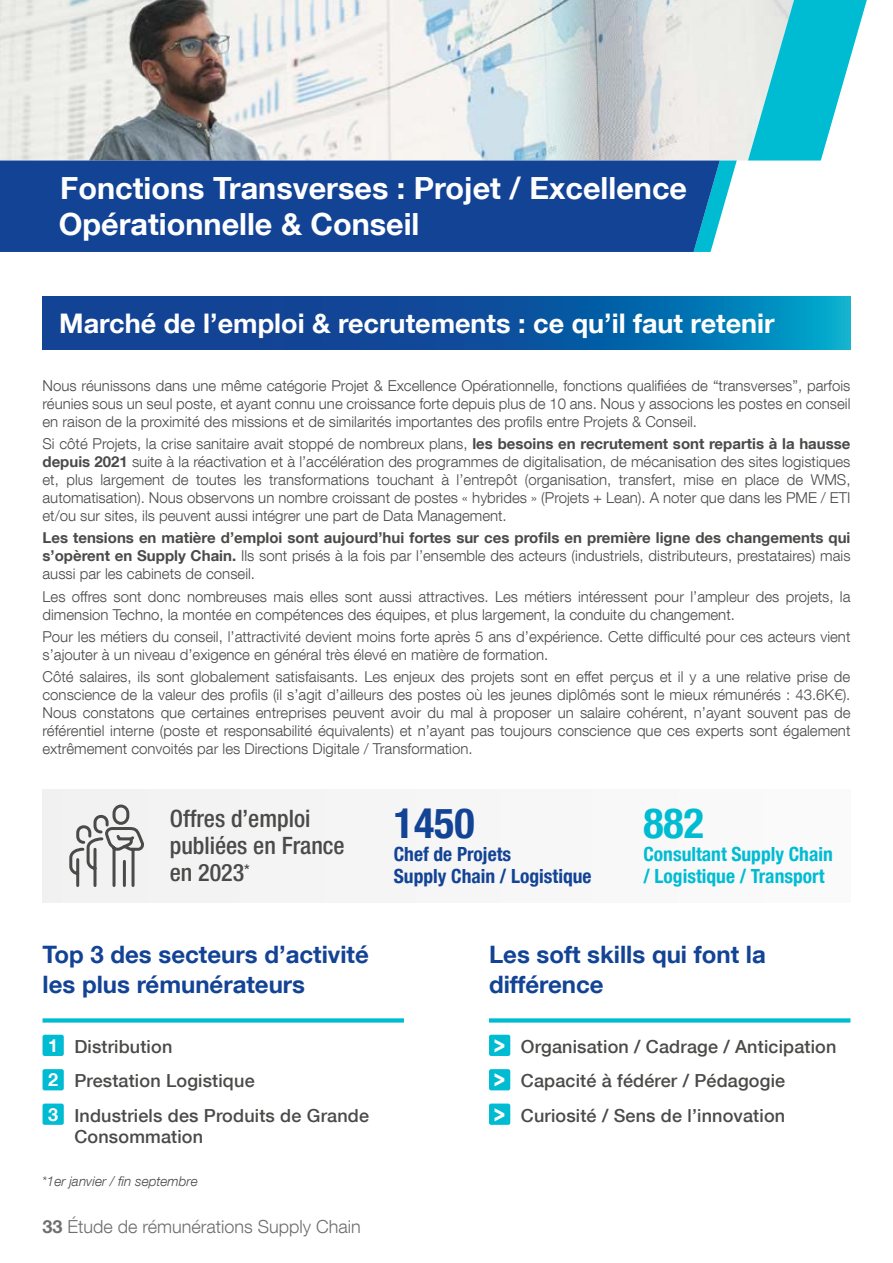
<style>
.page{position:relative;width:893px;height:1263px;background:#fff}
.page>*{position:absolute;margin:0;border:0;box-sizing:border-box;transform-origin:0 0}
.t1{font:700 condensed 42px "Helvetica Neue LT Com";color:#134395}
.t2{font:700 condensed 42px "Helvetica Neue LT Com";color:#00bcd3}
.t3{font:700 30.6px/36.6px "Helvetica Neue LT Com";color:#fff}
.t4{font:700 27px "Helvetica Neue LT Com";color:#fff}
.t5{font:700 24px/30px "Helvetica Neue LT Com";color:#134395}
.t6{font:500 condensed 24px/27px "Helvetica Neue LT Com";color:#4a4a49}
.t7{font:700 condensed 19.5px/22.5px "Helvetica Neue LT Com";color:#00bcd3}
.t8{font:700 condensed 19.5px/22.5px "Helvetica Neue LT Com";color:#134395}
.t9{font:500 18px/34.5px "Helvetica Neue LT Com";letter-spacing:.01em;color:#4a4a49}
.t10{font:300 18px "Helvetica Neue LT Com";color:#706f6f}
.t11{font:300 15px/18px "Helvetica Neue LT Com";color:#4a4a49;text-align:justify}
.t12{font:700 15px/18px "Helvetica Neue LT Com";color:#4a4a49;text-align:justify}
.t13{font:italic 300 13.5px "Helvetica Neue LT Com";color:#4a4a49}
.s1{font-weight:700}
.s2{font-weight:300}
.s3{font-weight:700;color:#fff}
.s4{font-weight:900;font-stretch:condensed;font-size:24px;color:#fff}
</style>
<div class="page">
<svg style="left:42px;top:297px;width:808px;height:53px;background:#0b59a2"></svg>
<div style="left:42px;top:789px;width:808px;height:114px;background:#f6f6f7"></div>
<svg style="left:43px;top:1018px;width:361px;height:4px"></svg>
<div style="left:43px;top:1035px;width:21px;height:21px;background:#00bcd3;border-radius:2px"></div>
<div style="left:43px;top:1069px;width:21px;height:21px;background:#00bcd3;border-radius:2px"></div>
<div style="left:43px;top:1103px;width:21px;height:22px;background:#00bcd3;border-radius:2px"></div>
<svg style="left:489px;top:1018px;width:361px;height:4px"></svg>
<div style="left:489px;top:1035px;width:21px;height:21px;background:#00bcd3;border-radius:2px"></div>
<div style="left:489px;top:1069px;width:21px;height:21px;background:#00bcd3;border-radius:2px"></div>
<div style="left:489px;top:1103px;width:21px;height:22px;background:#00bcd3;border-radius:2px"></div>
<div style="left:113px;top:804px;width:16px;height:21px;border:3px solid #4a4a49;border-radius:7px"></div>
<svg style="left:69px;top:813px;width:75px;height:74px"></svg>
<img style="left:0;top:0;width:748px;height:161px">
<svg style="left:748px;top:0;width:119px;height:161px"></svg>
<svg style="left:720px;top:161px;width:17px;height:58px"></svg>
<div style="left:0;top:161px;width:720px;height:91px;background:#134395"></div>
<h2 class="t3" style="left:59px;top:169px;width:630px">Fonctions Transverses : Projet / Excellence<br>Opérationnelle &amp; Conseil</h2>
<h3 class="t4" style="left:59px;top:306px;width:717px">Marché de l’emploi &amp; recrutements : ce qu’il faut retenir</h3>
<p class="t11" style="left:43px;top:376px;width:809px">Nous réunissons dans une même catégorie Projet &amp; Excellence Opérationnelle, fonctions qualifiées de “transverses”, parfois réunies sous un seul poste, et ayant connu une croissance forte depuis plus de 10 ans. Nous y associons les postes en conseil en raison de la proximité des missions et de similarités importantes des profils entre Projets &amp; Conseil.</p>
<p class="t11" style="left:43px;top:434px;width:809px">Si côté Projets, la crise sanitaire avait stoppé de nombreux plans, <span class="s1">les besoins en recrutement sont repartis à la hausse depuis 2021</span> suite à la réactivation et à l’accélération des programmes de digitalisation, de mécanisation des sites logistiques et, plus largement de toutes les transformations touchant à l’entrepôt (organisation, transfert, mise en place de WMS, automatisation). Nous observons un nombre croissant de postes « hybrides » (Projets + Lean). A noter que dans les PME / ETI et/ou sur sites, ils peuvent aussi intégrer une part de Data Management.</p>
<p class="t12" style="left:43px;top:529px;width:809px">Les tensions en matière d’emploi sont aujourd’hui fortes sur ces profils en première ligne des changements qui s’opèrent en Supply Chain. <span class="s2">Ils sont prisés à la fois par l’ensemble des acteurs (industriels, distributeurs, prestataires) mais aussi par les cabinets de conseil.</span></p>
<p class="t11" style="left:43px;top:587px;width:809px">Les offres sont donc nombreuses mais elles sont aussi attractives. Les métiers intéressent pour l’ampleur des projets, la dimension Techno, la montée en compétences des équipes, et plus largement, la conduite du changement.</p>
<p class="t11" style="left:43px;top:627px;width:809px">Pour les métiers du conseil, l’attractivité devient moins forte après 5 ans d’expérience. Cette difficulté pour ces acteurs vient s’ajouter à un niveau d’exigence en général très élevé en matière de formation.</p>
<p class="t11" style="left:43px;top:667px;width:809px">Côté salaires, ils sont globalement satisfaisants. Les enjeux des projets sont en effet perçus et il y a une relative prise de conscience de la valeur des profils (il s’agit d’ailleurs des postes où les jeunes diplômés sont le mieux rémunérés : 43.6K€).<br>Nous constatons que certaines entreprises peuvent avoir du mal à proposer un salaire cohérent, n’ayant souvent pas de référentiel interne (poste et responsabilité équivalents) et n’ayant pas toujours conscience que ces experts sont également extrêmement convoités par les Directions Digitale / Transformation.</p>
<h3 class="t6" style="left:170px;top:805px;width:176px">Offres d’emploi publiées en France en 2023<sup>*</sup></h3>
<h1 class="t1" style="left:394px;top:798px;width:82px">1450</h1>
<h3 class="t8" style="left:394px;top:843px;width:199px">Chef de Projets<br>Supply Chain / Logistique</h3>
<h1 class="t2" style="left:643px;top:798px;width:62px">882</h1>
<h3 class="t7" style="left:643px;top:843px;width:191px">Consultant Supply Chain / Logistique / Transport</h3>
<h3 class="t5" style="left:43px;top:938px;width:328px">Top 3 des secteurs d’activité les plus rémunérateurs</h3>
<p class="t9" style="left:48px;top:1029px;width:323px"><span class="s3">1</span> Distribution<br><span class="s3">2</span> Prestation Logistique<br><span class="s3">3</span> Industriels des Produits de Grande</p>
<p class="t9" style="left:74px;top:1119px;width:130px">Consommation</p>
<p class="t13" style="left:42px;top:1173px;width:157px">*1er janvier / fin septembre</p>
<p class="t10" style="left:43px;top:1216px;width:320px"><span class="s1">33</span> Étude de rémunérations Supply Chain</p>
<h3 class="t5" style="left:489px;top:938px;width:278px">Les soft skills qui font la différence</h3>
<p class="t9" style="left:494px;top:1029px;width:344px"><span class="s4">&gt;</span> Organisation / Cadrage / Anticipation <span class="s4">&gt;</span> Capacité à fédérer / Pédagogie<br><span class="s4">&gt;</span> Curiosité / Sens de l’innovation</p>
</div>
